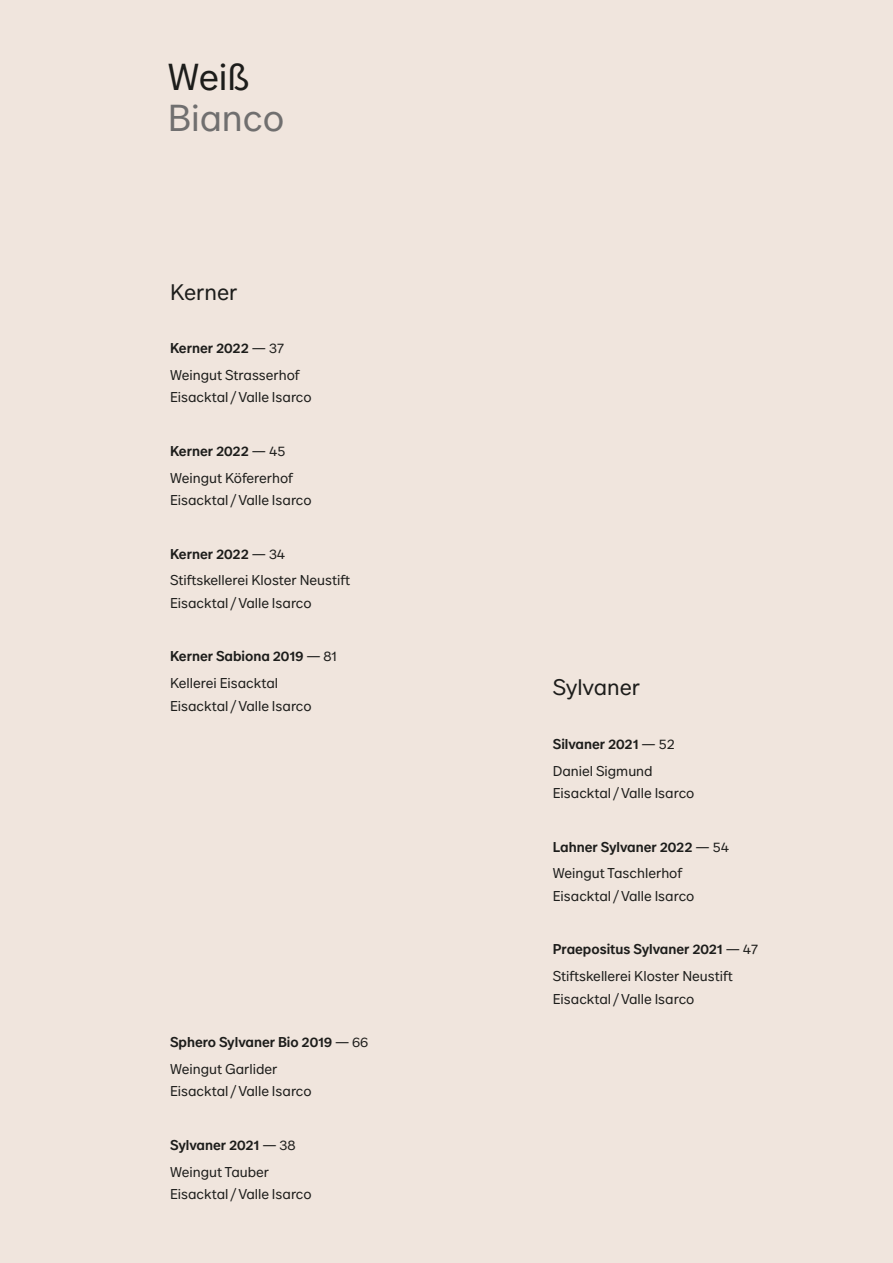
<style>
.page{position:relative;width:893px;height:1263px;background:#f0e5dd}
.page>*{position:absolute;margin:0;border:0;box-sizing:border-box;transform-origin:0 0}
.Ü1{font:37.5px/40.5px "Set Classic";color:#706f6f}
.Copytext_2{font:22.5px "Set Classic";color:#1d1d1b}
.Copytext_2-2{font:14.25px/22.5px "Set Classic";color:#1d1d1b}
.Copytext_2-3{font:500 14.25px "Set Classic";color:#1d1d1b}
.s1{color:#1d1d1b}
.s2{font-weight:400}
</style>
<div class="page">
<p class="Ü1" style="left:168px;top:57px;width:118px"><span class="s1">Weiß<br></span>Bianco</p>
<p class="Copytext_2" style="left:170px;top:276px;width:69px">Kerner</p>
<p class="Copytext_2-3" style="left:170px;top:338px;width:116px">Kerner 2022 <span class="s2">— 37</span></p>
<p class="Copytext_2-2" style="left:170px;top:364px;width:143px">Weingut Strasserhof<br>Eisacktal / Valle Isarco</p>
<p class="Copytext_2-3" style="left:170px;top:441px;width:117px">Kerner 2022 <span class="s2">— 45</span></p>
<p class="Copytext_2-2" style="left:170px;top:466px;width:143px">Weingut Köfererhof<br>Eisacktal / Valle Isarco</p>
<p class="Copytext_2-3" style="left:170px;top:544px;width:117px">Kerner 2022 <span class="s2">— 34</span></p>
<p class="Copytext_2-2" style="left:170px;top:569px;width:182px">Stiftskellerei Kloster Neustift<br>Eisacktal / Valle Isarco</p>
<p class="Copytext_2-3" style="left:170px;top:647px;width:169px">Kerner Sabiona 2019 <span class="s2">— 81</span></p>
<p class="Copytext_2-2" style="left:170px;top:672px;width:143px">Kellerei Eisacktal<br>Eisacktal / Valle Isarco</p>
<p class="Copytext_2" style="left:553px;top:672px;width:89px">Sylvaner</p>
<p class="Copytext_2-3" style="left:553px;top:734px;width:124px">Silvaner 2021 <span class="s2">— 52</span></p>
<p class="Copytext_2-2" style="left:553px;top:759px;width:143px">Daniel Sigmund<br>Eisacktal / Valle Isarco</p>
<p class="Copytext_2-3" style="left:553px;top:837px;width:178px">Lahner Sylvaner 2022 <span class="s2">— 54</span></p>
<p class="Copytext_2-2" style="left:553px;top:862px;width:143px">Weingut Taschlerhof<br>Eisacktal / Valle Isarco</p>
<p class="Copytext_2-3" style="left:170px;top:1032px;width:200px">Sphero Sylvaner Bio 2019 <span class="s2">— 66</span></p>
<p class="Copytext_2-2" style="left:170px;top:1058px;width:143px">Weingut Garlider<br>Eisacktal / Valle Isarco</p>
<p class="Copytext_2-3" style="left:170px;top:1135px;width:127px">Sylvaner 2021 <span class="s2">— 38</span></p>
<p class="Copytext_2-2" style="left:170px;top:1160px;width:143px">Weingut Tauber<br>Eisacktal / Valle Isarco</p>
<p class="Copytext_2-3" style="left:553px;top:939px;width:207px">Praepositus Sylvaner 2021 <span class="s2">— 47</span></p>
<p class="Copytext_2-2" style="left:553px;top:965px;width:182px">Stiftskellerei Kloster Neustift<br>Eisacktal / Valle Isarco</p>
</div>
